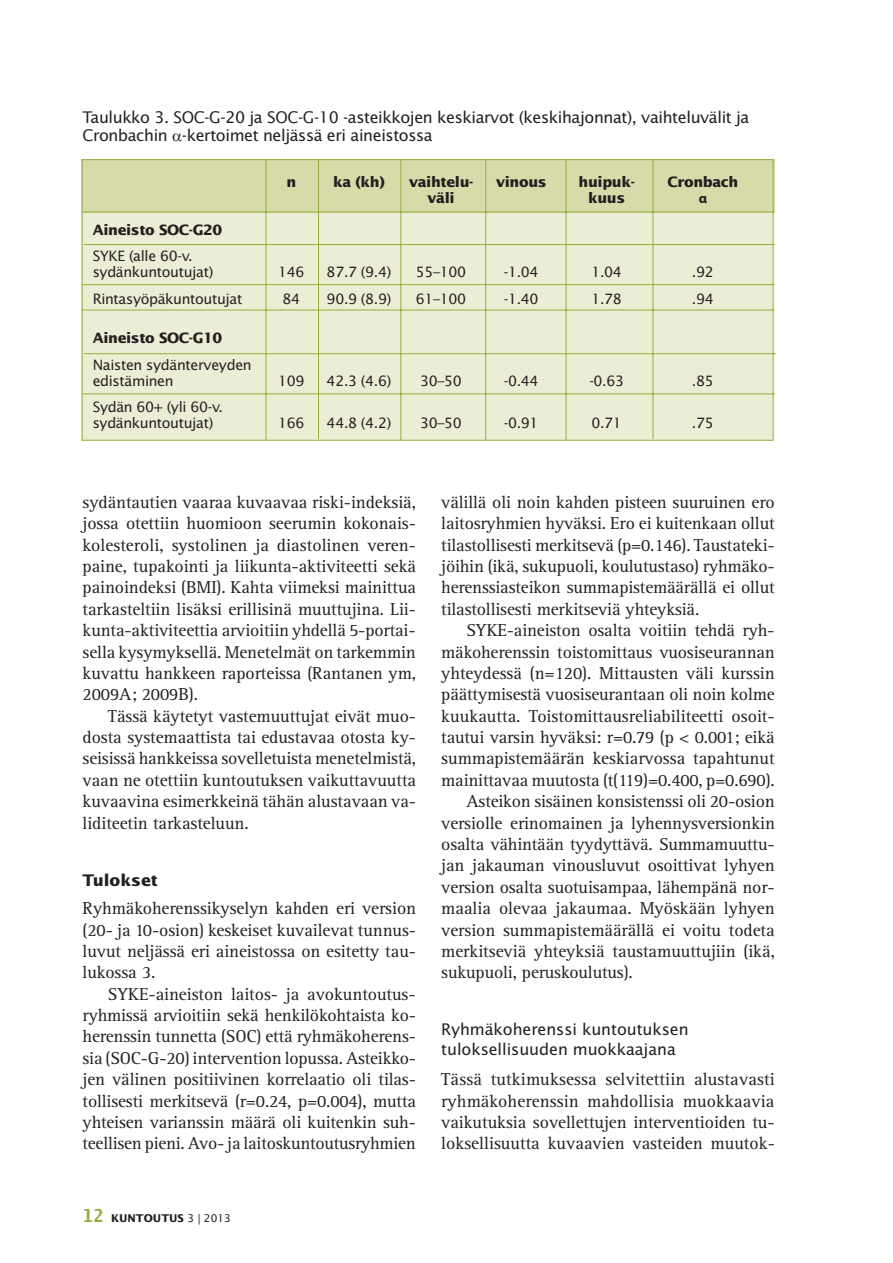
<style>
.page{position:relative;width:893px;height:1263px;background:#fff}
.page>*{position:absolute;margin:0;border:0;box-sizing:border-box;transform-origin:0 0}
.t1{font:17.85px/21.5px "Rotis Serif Std";letter-spacing:-.005em;color:#231f20;text-align:justify}
.t2{font:16.05px/17.9px "Lucida Sans Std";letter-spacing:-.025em;color:#231f20}
.t3{font:16.05px/19.6px "Lucida Sans Std";letter-spacing:-.005em;color:#231f20}
.t4{font:700 16.05px "Lucida Sans Std";letter-spacing:-.005em;color:#231f20}
.t5{font:14.25px/16px "Lucida Sans Std";letter-spacing:-.025em;color:#231f20}
.t6{font:700 14.25px "Lucida Sans Std";letter-spacing:-.025em;color:#231f20}
.t7{font:700 14.25px "Myriad Pro";color:#231f20}
.t8{font:700 10.65px "Lucida Sans Std";color:#231f20}
.s1{font-family:"Lucida Sans Typewriter Std";font-size:17.85px;color:#98ac3b}
.s2{font-weight:400}
</style>
<div class="page">
<svg style="left:81px;top:159px;width:695px;height:282px;background:#e4e7c6"></svg>
<p class="t2" style="left:83px;top:109px;width:668px">Taulukko 3. SOC-G-20 ja SOC-G-10 -asteikkojen keskiarvot (keskihajonnat), vaihteluvälit ja<br>Cronbachin -kertoimet neljässä eri aineistossa</p>
<p class="t6" style="left:286px;top:176px;width:11px">n</p>
<p class="t6" style="left:333px;top:176px;width:53px">ka (kh)</p>
<p class="t6" style="left:409px;top:176px;width:66px">vaihtelu-</p>
<p class="t6" style="left:496px;top:176px;width:53px">vinous</p>
<p class="t6" style="left:578px;top:176px;width:58px">huipuk-</p>
<p class="t6" style="left:667px;top:176px;width:72px">Cronbach</p>
<p class="t6" style="left:427px;top:192px;width:29px">väli</p>
<p class="t6" style="left:588px;top:192px;width:39px">kuus</p>
<p class="t7" style="left:699px;top:190px;width:10px">α</p>
<p class="t6" style="left:93px;top:224px;width:131px">Aineisto SOC-G20</p>
<p class="t5" style="left:93px;top:249px;width:122px">SYKE (alle 60-v. sydänkuntoutujat)</p>
<p class="t5" style="left:278px;top:265px;width:28px">146</p>
<p class="t5" style="left:327px;top:265px;width:66px">87.7 (9.4)</p>
<p class="t5" style="left:416px;top:265px;width:52px">55–100</p>
<p class="t5" style="left:504px;top:265px;width:36px">-1.04</p>
<p class="t5" style="left:591px;top:265px;width:32px">1.04</p>
<p class="t5" style="left:692px;top:265px;width:23px">.92</p>
<p class="t5" style="left:93px;top:291px;width:151px">Rintasyöpäkuntoutujat</p>
<p class="t5" style="left:282px;top:291px;width:19px">84</p>
<p class="t5" style="left:327px;top:291px;width:66px">90.9 (8.9)</p>
<p class="t5" style="left:416px;top:291px;width:52px">61–100</p>
<p class="t5" style="left:504px;top:291px;width:36px">-1.40</p>
<p class="t5" style="left:591px;top:291px;width:32px">1.78</p>
<p class="t5" style="left:692px;top:291px;width:23px">.94</p>
<p class="t6" style="left:93px;top:332px;width:131px">Aineisto SOC-G10</p>
<p class="t5" style="left:93px;top:357px;width:161px">Naisten sydänterveyden edistäminen</p>
<p class="t5" style="left:278px;top:373px;width:28px">109</p>
<p class="t5" style="left:327px;top:373px;width:66px">42.3 (4.6)</p>
<p class="t5" style="left:420px;top:373px;width:43px">30–50</p>
<p class="t5" style="left:504px;top:373px;width:36px">-0.44</p>
<p class="t5" style="left:589px;top:373px;width:36px">-0.63</p>
<p class="t5" style="left:692px;top:373px;width:23px">.85</p>
<p class="t5" style="left:93px;top:399px;width:132px">Sydän 60+ (yli 60-v. sydänkuntoutujat)</p>
<p class="t5" style="left:278px;top:415px;width:28px">166</p>
<p class="t5" style="left:327px;top:415px;width:66px">44.8 (4.2)</p>
<p class="t5" style="left:420px;top:415px;width:43px">30–50</p>
<p class="t5" style="left:504px;top:415px;width:36px">-0.91</p>
<p class="t5" style="left:591px;top:415px;width:32px">0.71</p>
<p class="t5" style="left:692px;top:415px;width:23px">.75</p>
<p class="t1" style="left:83px;top:493px;width:335px">sydäntautien vaaraa kuvaavaa riski-indeksiä, jossa otettiin huomioon seerumin kokonais&shy;kolesteroli, systolinen ja diastolinen veren&shy;paine, tupakointi ja liikunta-aktiviteetti sekä painoindeksi (BMI). Kahta viimeksi mainittua tarkasteltiin lisäksi erillisinä muuttujina. Lii&shy;kunta-aktiviteettia arvioitiin yhdellä 5-portai&shy;sella kysymyksellä. Menetelmät on tarkemmin kuvattu hankkeen raporteissa (Rantanen ym, 2009A; 2009B).</p>
<p class="t1" style="left:83px;top:707px;width:335px;text-indent:25px">Tässä käytetyt vastemuuttujat eivät muo&shy;dosta systemaattista tai edustavaa otosta ky&shy;seisissä hankkeissa sovelletuista menetelmistä, vaan ne otettiin kuntoutuksen vaikuttavuutta kuvaavina esimerkkeinä tähän alustavaan va&shy;liditeetin tarkasteluun.</p>
<p class="t4" style="left:83px;top:873px;width:77px">Tulokset</p>
<p class="t1" style="left:83px;top:899px;width:335px">Ryhmäkoherenssikyselyn kahden eri version (20- ja 10-osion) keskeiset kuvailevat tunnus&shy;luvut neljässä eri aineistossa on esitetty tau&shy;lukossa 3.</p>
<p class="t1" style="left:83px;top:985px;width:335px;text-indent:25px">SYKE-aineiston laitos- ja avokuntoutus&shy;ryhmissä arvioitiin sekä henkilökohtaista ko&shy;herenssin tunnetta (SOC) että ryhmäkoherens&shy;sia (SOC-G-20) intervention lopussa. Asteikko&shy;jen välinen positiivinen korrelaatio oli tilas&shy;tollisesti merkitsevä (r=0.24, p=0.004), mutta yhteisen varianssin määrä oli kuitenkin suh&shy;teellisen pieni. Avo- ja laitoskuntoutusryhmien</p>
<p class="t8" style="left:83px;top:1214px;width:150px"><span class="s1">12</span> KUNTOUTUS <span class="s2">3 | 2013</span></p>
<p class="t1" style="left:441px;top:493px;width:335px">välillä oli noin kahden pisteen suuruinen ero laitosryhmien hyväksi. Ero ei kuitenkaan ollut tilastollisesti merkitsevä (p=0.146). Taustateki&shy;jöihin (ikä, sukupuoli, koulutustaso) ryhmäko&shy;herenssiasteikon summapistemäärällä ei ollut tilastollisesti merkitseviä yhteyksiä.</p>
<p class="t1" style="left:466px;top:621px;width:309px">SYKE-aineiston osalta voitiin tehdä ryh-</p>
<p class="t1" style="left:441px;top:643px;width:335px">mäkoherenssin toistomittaus vuosiseurannan</p>
<p class="t1" style="left:441px;top:664px;width:335px">yhteydessä (n=120). Mittausten väli kurssin</p>
<p class="t1" style="left:441px;top:686px;width:335px">päättymisestä vuosiseurantaan oli noin kolme</p>
<p class="t1" style="left:441px;top:707px;width:335px">kuukautta. Toistomittausreliabiliteetti osoit-</p>
<p class="t1" style="left:441px;top:728px;width:335px">tautui varsin hyväksi: r=0.79 (p &lt; 0.001; eikä</p>
<p class="t1" style="left:441px;top:750px;width:335px">summapistemäärän keskiarvossa tapahtunut</p>
<p class="t1" style="left:441px;top:771px;width:335px">mainittavaa muutosta (t(119)=0.400, p=0.690).</p>
<p class="t1" style="left:466px;top:793px;width:310px">Asteikon sisäinen konsistenssi oli 20-osion</p>
<p class="t1" style="left:441px;top:814px;width:335px">versiolle erinomainen ja lyhennysversionkin</p>
<p class="t1" style="left:441px;top:835px;width:335px">osalta vähintään tyydyttävä. Summamuuttu-</p>
<p class="t1" style="left:441px;top:857px;width:335px">jan jakauman vinousluvut osoittivat lyhyen</p>
<p class="t1" style="left:441px;top:878px;width:335px">version osalta suotuisampaa, lähempänä nor-</p>
<p class="t1" style="left:441px;top:899px;width:335px">maalia olevaa jakaumaa. Myöskään lyhyen</p>
<p class="t1" style="left:441px;top:921px;width:335px">version summapistemäärällä ei voitu todeta</p>
<p class="t1" style="left:441px;top:942px;width:335px">merkitseviä yhteyksiä taustamuuttujiin (ikä,</p>
<p class="t1" style="left:441px;top:964px;width:193px">sukupuoli, peruskoulutus).</p>
<p class="t3" style="left:441px;top:1021px;width:249px">Ryhmäkoherenssi kuntoutuksen tuloksellisuuden muokkaajana</p>
<p class="t1" style="left:441px;top:1071px;width:335px">Tässä tutkimuksessa selvitettiin alustavasti ryhmäkoherenssin mahdollisia muokkaavia vaikutuksia sovellettujen interventioiden tu&shy;loksellisuutta kuvaavien vasteiden muutok-</p>
</div>
